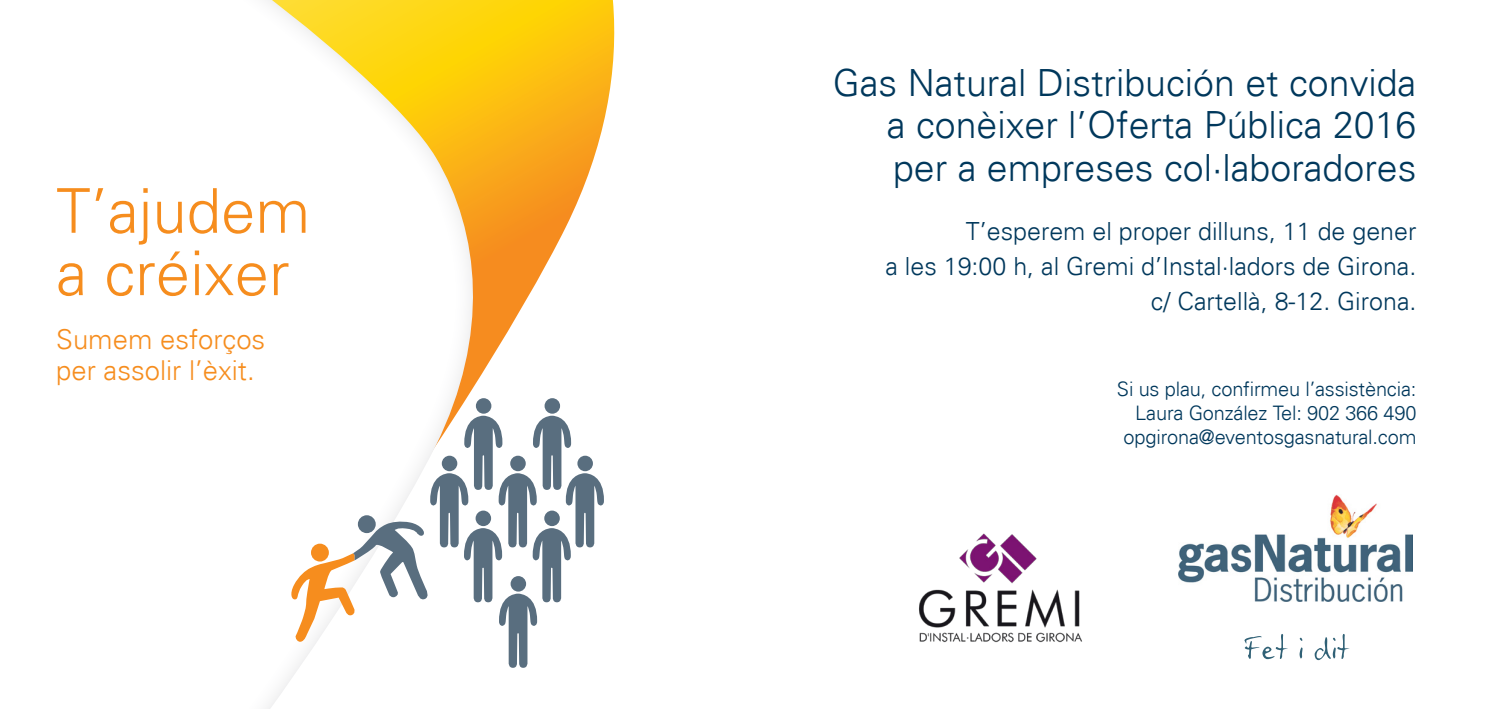
<style>
.page{position:relative;width:1489px;height:709px;background:#fff}
.page>*{position:absolute;margin:0;border:0;box-sizing:border-box;transform-origin:0 0}
.t1{font:300 61.75px/62.2px "Univers 45";color:#f68d1e}
.t2{font:300 37.5px/42.5px "Univers 45";color:#00385c;text-align:justify}
.t3{font:300 27.5px/30.2px "Univers 45";color:#f68d1e}
.t4{font:300 25px/35px "Univers 45";color:#00385c;text-align:right}
.t5{font:300 20px/24px "Univers 45";letter-spacing:-.01em;color:#00385c;text-align:right}
</style>
<div class="page">
<svg style="left:490px;top:0;width:125px;height:416px"></svg>
<svg style="left:473px;top:0;width:17px;height:416px;background:#f9b028"></svg>
<svg style="left:267px;top:0;width:206px;height:709px"></svg>
<div style="left:476px;top:398px;width:15px;height:16px;background:#596e7f;border-radius:50%"></div>
<div style="left:544px;top:398px;width:16px;height:16px;background:#596e7f;border-radius:50%"></div>
<svg style="left:289px;top:416px;width:315px;height:252px"></svg>
<svg style="left:1244px;top:634px;width:43px;height:25px"></svg>
<svg style="left:1299px;top:637px;width:3px;height:21px"></svg>
<svg style="left:1314px;top:634px;width:35px;height:26px"></svg>
<img style="left:1178px;top:494px;width:234px;height:108px">
<img style="left:919px;top:533px;width:163px;height:110px">
<h1 class="t1" style="left:56px;top:178px;width:255px">T’ajudem a créixer</h1>
<p class="t3" style="left:56px;top:324px;width:210px">Sumem esforços per assolir l’èxit.</p>
<h2 class="t2" style="left:886px;top:60px;width:531px;text-indent:-54px">Gas Natural Distribución et convida a conèixer l’Oferta Pública 2016 per a empreses col·laboradores</h2>
<p class="t4" style="left:885px;top:213px;width:532px">T’esperem el proper dilluns, 11 de gener<br>a les 19:00 h, al Gremi d’Instal·ladors de Girona. c/ Cartellà, 8-12. Girona.</p>
<p class="t5" style="left:1116px;top:376px;width:301px">Si us plau, confirmeu l’assistència:<br>Laura González Tel: 902 366 490 opgirona@eventosgasnatural.com</p>
</div>
